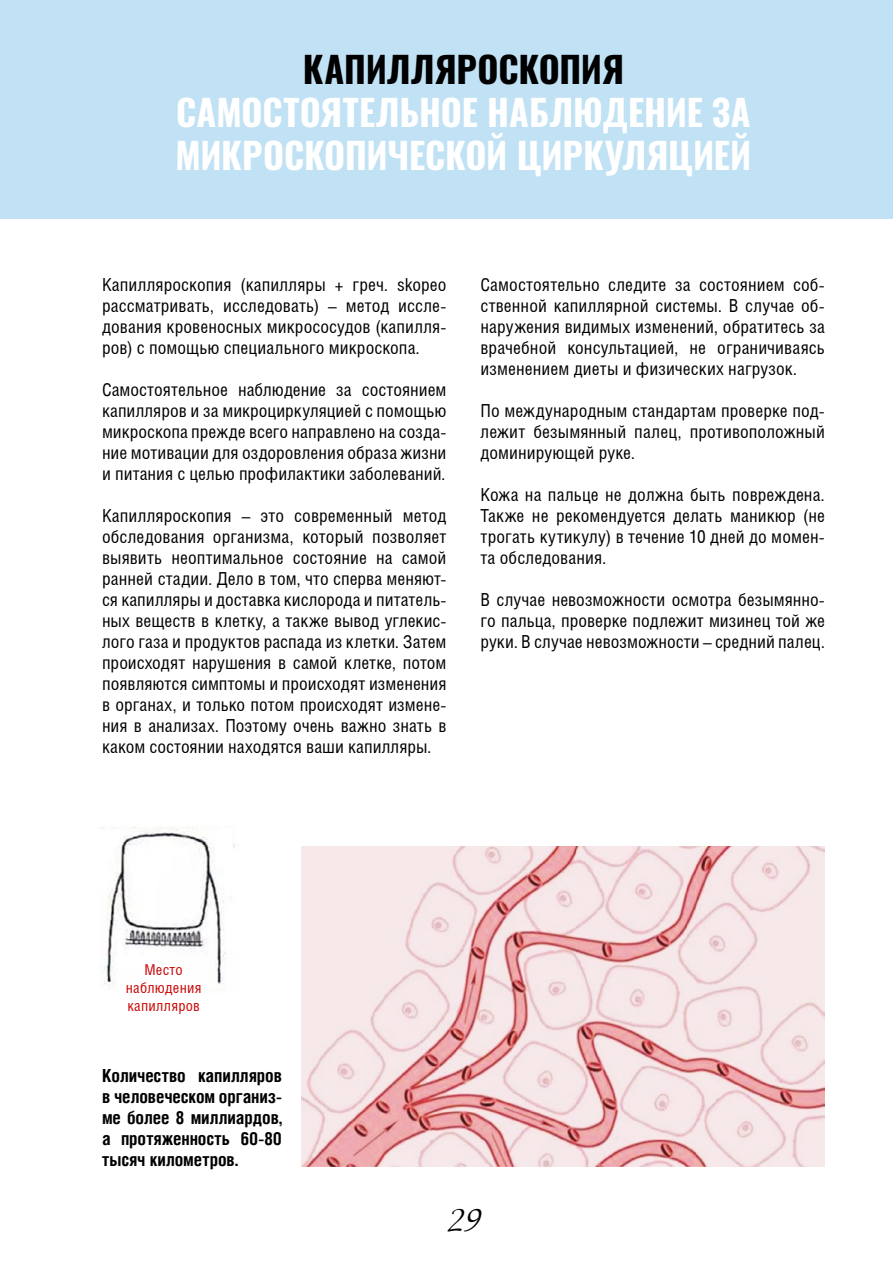
<style>
.page{position:relative;width:893px;height:1263px;background:#fff}
.page>*{position:absolute;margin:0;border:0;box-sizing:border-box;transform-origin:0 0}
.t1{font:700 36px/43.2px "Oswald";letter-spacing:-.005em;color:#fff}
.t2{font:700 36px "Oswald";color:#000}
.t3{font:31.5px "Adventure";color:#000}
.t4{font:18px/21px "Helios Cond";letter-spacing:.005em;color:#000;text-align:justify}
.t5{font:700 18px/21px "Helios Cond C";letter-spacing:-.005em;color:#000;text-align:justify}
.t6{font:15px/18px "Helios Cond";letter-spacing:.015em;color:#cc0505;text-align:center}
</style>
<div class="page">
<div style="left:0;top:0;width:893px;height:218px;background:#c1e1f4"></div>
<img style="left:101px;top:826px;width:134px;height:159px">
<img style="left:302px;top:846px;width:523px;height:320px">
<h1 class="t2" style="left:303px;top:51px;width:323px">КАПИЛЛЯРОСКОПИЯ</h1>
<h1 class="t1" style="left:176px;top:93px;width:577px">САМОСТОЯТЕЛЬНОЕ НАБЛЮДЕНИЕ ЗА<br>МИКРОСКОПИЧЕСКОЙ ЦИРКУЛЯЦИЕЙ</h1>
<p class="t4" style="left:102px;top:273px;width:346px">Капилляроскопия (капилляры + греч. skopeo рассматривать, исследовать) – метод иссле&shy;дования кровеносных микрососудов (капилля&shy;ров) с помощью специального микроскопа.</p>
<p class="t4" style="left:102px;top:378px;width:346px">Самостоятельное наблюдение за состоянием капилляров и за микроциркуляцией с помощью микроскопа прежде всего направлено на созда&shy;ние мотивации для оздоровления образа жизни и питания с целью профилактики заболеваний.</p>
<p class="t4" style="left:102px;top:504px;width:346px">Капилляроскопия – это современный метод обследования организма, который позволяет выявить неоптимальное состояние на самой ранней стадии. Дело в том, что сперва меняют&shy;ся капилляры и доставка кислорода и питатель&shy;ных веществ в клетку, а также вывод углекис&shy;лого газа и продуктов распада из клетки. Затем происходят нарушения в самой клетке, потом появляются симптомы и происходят изменения в органах, и только потом происходят измене&shy;ния в анализах. Поэтому очень важно знать в каком состоянии находятся ваши капилляры.</p>
<p class="t4" style="left:480px;top:274px;width:346px">Самостоятельно следите за состоянием соб&shy;ственной капиллярной системы. В случае об&shy;наружения видимых изменений, обратитесь за врачебной консультацией, не ограничиваясь изменением диеты и физических нагрузок.</p>
<p class="t4" style="left:480px;top:400px;width:346px">По международным стандартам проверке под&shy;лежит безымянный палец, противоположный доминирующей руке.</p>
<p class="t4" style="left:480px;top:484px;width:346px">Кожа на пальце не должна быть повреждена.<br>Также не рекомендуется делать маникюр (не трогать кутикулу) в течение 10 дней до момен&shy;та обследования.</p>
<p class="t4" style="left:480px;top:589px;width:346px">В случае невозможности осмотра безымянно&shy;го пальца, проверке подлежит мизинец той же руки. В случае невозможности – средний палец.</p>
<p class="t6" style="left:126px;top:960px;width:77px">Место наблюдения капилляров</p>
<p class="t5" style="left:102px;top:1065px;width:182px">Количество капилляров в человеческом организ&shy;ме более 8 миллиардов, а протяженность 60-80 тысяч километров.</p>
<h2 class="t3" style="left:446px;top:1201px;width:36px">29</h2>
</div>
